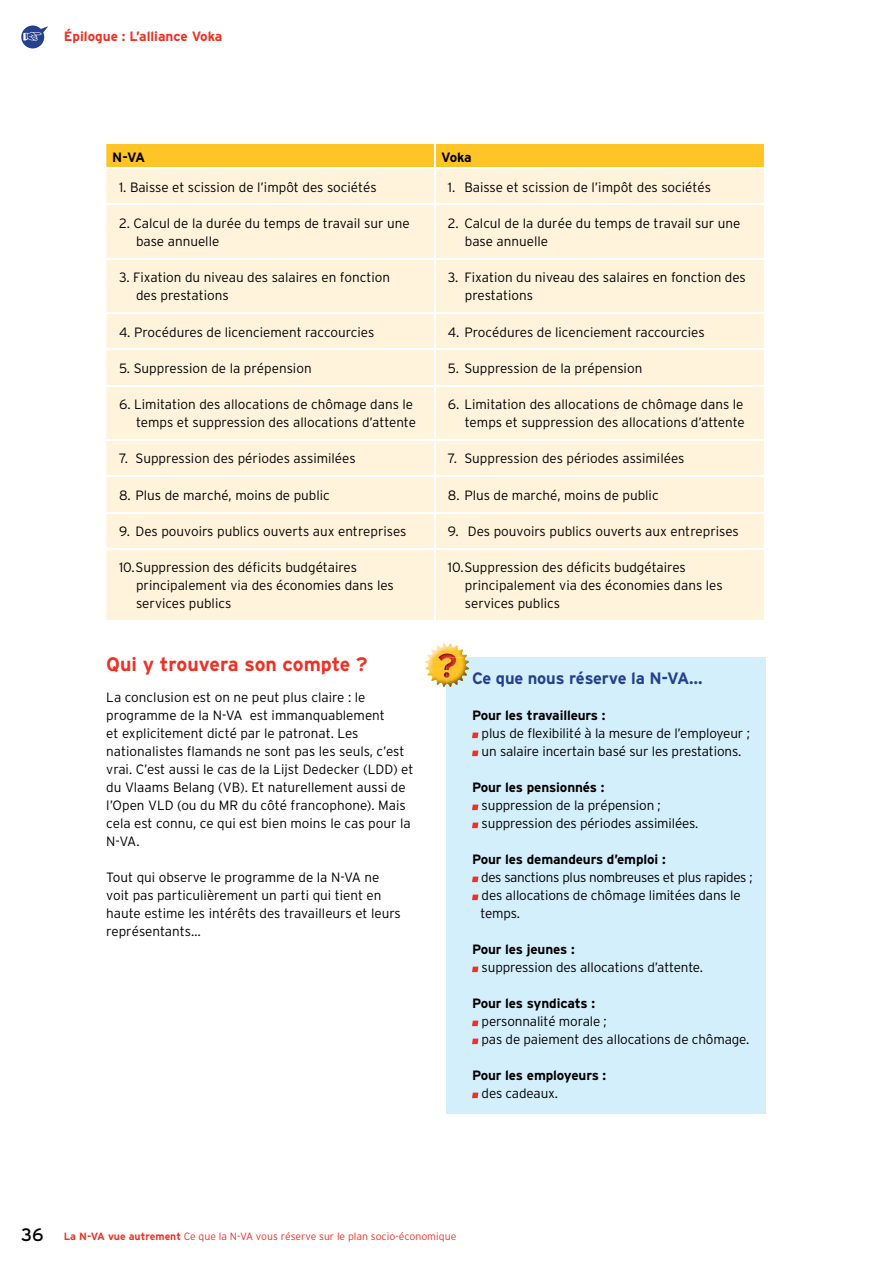
<style>
.page{position:relative;width:893px;height:1263px;background:#fff}
.page>*{position:absolute;margin:0;border:0;box-sizing:border-box;transform-origin:0 0}
.t1{font:700 19.5px "Interstate";color:#ee3124}
.t2{font:700 16.5px "Interstate";letter-spacing:-.01em;color:#25408f}
.t3{font:300 13.5px/18px "Interstate";color:#000}
.t4{font:700 13.5px "Interstate";letter-spacing:-.01em;color:#000}
.t5{font:300 13.5px/18px "Interstate";letter-spacing:-.025em;color:#000}
.t6{font:700 13.5px "Interstate";color:#ee3124}
.t7{font:300 10.5px "Interstate";color:#ee3124}
.s1{font-weight:400;font-size:18px;color:#000}
.s2{font-weight:700}
</style>
<div class="page">
<div style="left:446px;top:657px;width:319px;height:457px;background:#d4effc"></div>
<div style="left:106px;top:144px;width:658px;height:23px;background:#ffc425"></div>
<div style="left:106px;top:169px;width:658px;height:451px;background:#fff3dc"></div>
<hr style="left:434px;top:144px;width:2px;height:23px;background:#fff">
<hr style="left:434px;top:169px;width:2px;height:35px;background:#fff">
<hr style="left:106px;top:204px;width:329px;height:1px;background:#fff">
<hr style="left:435px;top:204px;width:329px;height:1px;background:#fff">
<hr style="left:434px;top:205px;width:2px;height:53px;background:#fff">
<hr style="left:106px;top:258px;width:329px;height:1px;background:#fff">
<hr style="left:435px;top:258px;width:329px;height:1px;background:#fff">
<hr style="left:434px;top:259px;width:2px;height:53px;background:#fff">
<hr style="left:106px;top:312px;width:329px;height:2px;background:#fff">
<hr style="left:435px;top:312px;width:329px;height:2px;background:#fff">
<hr style="left:434px;top:314px;width:2px;height:34px;background:#fff">
<hr style="left:106px;top:348px;width:329px;height:2px;background:#fff">
<hr style="left:435px;top:348px;width:329px;height:2px;background:#fff">
<hr style="left:434px;top:350px;width:2px;height:35px;background:#fff">
<hr style="left:106px;top:385px;width:329px;height:1px;background:#fff">
<hr style="left:435px;top:385px;width:329px;height:1px;background:#fff">
<hr style="left:434px;top:386px;width:2px;height:53px;background:#fff">
<hr style="left:106px;top:439px;width:329px;height:2px;background:#fff">
<hr style="left:435px;top:439px;width:329px;height:2px;background:#fff">
<hr style="left:434px;top:441px;width:2px;height:34px;background:#fff">
<hr style="left:106px;top:475px;width:329px;height:2px;background:#fff">
<hr style="left:435px;top:475px;width:329px;height:2px;background:#fff">
<hr style="left:434px;top:477px;width:2px;height:35px;background:#fff">
<hr style="left:106px;top:512px;width:329px;height:1px;background:#fff">
<hr style="left:435px;top:512px;width:329px;height:1px;background:#fff">
<hr style="left:434px;top:513px;width:2px;height:35px;background:#fff">
<hr style="left:106px;top:548px;width:329px;height:2px;background:#fff">
<hr style="left:435px;top:548px;width:329px;height:2px;background:#fff">
<hr style="left:434px;top:550px;width:2px;height:70px;background:#fff">
<svg style="left:472px;top:732px;width:6px;height:6px"></svg>
<svg style="left:472px;top:750px;width:6px;height:6px"></svg>
<svg style="left:472px;top:804px;width:6px;height:6px"></svg>
<svg style="left:472px;top:822px;width:6px;height:6px"></svg>
<svg style="left:472px;top:876px;width:6px;height:6px"></svg>
<svg style="left:472px;top:894px;width:6px;height:6px"></svg>
<svg style="left:472px;top:966px;width:6px;height:6px"></svg>
<svg style="left:472px;top:1020px;width:6px;height:6px"></svg>
<svg style="left:472px;top:1038px;width:6px;height:6px"></svg>
<svg style="left:472px;top:1092px;width:6px;height:6px"></svg>
<img style="left:425px;top:643px;width:42px;height:44px">
<img style="left:446px;top:657px;width:23px;height:30px">
<img style="left:438px;top:653px;width:17px;height:17px">
<svg style="left:444px;top:657px;width:12px;height:21px"></svg>
<svg style="left:21px;top:26px;width:27px;height:22px"></svg>
<p class="t6" style="left:64px;top:28px;width:160px">Épilogue : L’alliance Voka</p>
<p class="t4" style="left:112px;top:149px;width:35px">N-VA</p>
<p class="t4" style="left:441px;top:149px;width:32px">Voka</p>
<p class="t3" style="left:119px;top:178px;width:259px">1. Baisse et scission de l’impôt des sociétés</p>
<p class="t3" style="left:448px;top:178px;width:265px">1. Baisse et scission de l’impôt des sociétés</p>
<p class="t3" style="left:136px;top:214px;width:275px;text-indent:-17px">2. Calcul de la durée du temps de travail sur une base annuelle</p>
<p class="t3" style="left:465px;top:214px;width:277px;text-indent:-17px">2. Calcul de la durée du temps de travail sur une base annuelle</p>
<p class="t3" style="left:136px;top:268px;width:256px;text-indent:-17px">3. Fixation du niveau des salaires en fonction des prestations</p>
<p class="t3" style="left:465px;top:268px;width:282px;text-indent:-17px">3. Fixation du niveau des salaires en fonction des prestations</p>
<p class="t3" style="left:119px;top:323px;width:257px">4. Procédures de licenciement raccourcies</p>
<p class="t3" style="left:448px;top:323px;width:258px">4. Procédures de licenciement raccourcies</p>
<p class="t3" style="left:119px;top:359px;width:194px">5. Suppression de la prépension</p>
<p class="t3" style="left:448px;top:359px;width:196px">5. Suppression de la prépension</p>
<p class="t3" style="left:119px;top:395px;width:298px;text-align:right">6. Limitation des allocations de chômage dans le temps et suppression des allocations d’attente</p>
<p class="t3" style="left:448px;top:395px;width:298px;text-align:right">6. Limitation des allocations de chômage dans le temps et suppression des allocations d’attente</p>
<p class="t3" style="left:119px;top:450px;width:238px">7. Suppression des périodes assimilées</p>
<p class="t3" style="left:448px;top:450px;width:238px">7. Suppression des périodes assimilées</p>
<p class="t3" style="left:119px;top:486px;width:212px">8. Plus de marché, moins de public</p>
<p class="t3" style="left:448px;top:486px;width:212px">8. Plus de marché, moins de public</p>
<p class="t3" style="left:119px;top:522px;width:289px">9. Des pouvoirs publics ouverts aux entreprises</p>
<p class="t3" style="left:448px;top:522px;width:292px">9. Des pouvoirs publics ouverts aux entreprises</p>
<p class="t3" style="left:136px;top:559px;width:259px;text-indent:-17px">10. Suppression des déficits budgétaires principalement via des économies dans les services publics</p>
<p class="t3" style="left:465px;top:558px;width:259px;text-indent:-17px">10. Suppression des déficits budgétaires principalement via des économies dans les services publics</p>
<h1 class="t1" style="left:106px;top:652px;width:263px">Qui y trouvera son compte ?</h1>
<p class="t3" style="left:106px;top:688px;width:309px">La conclusion est on ne peut plus claire : le programme de la N-VA est immanquablement<br>et explicitement dicté par le patronat. Les nationalistes flamands ne sont pas les seuls, c’est vrai. C’est aussi le cas de la Lijst Dedecker (LDD) et du Vlaams Belang (VB). Et naturellement aussi de l’Open VLD (ou du MR du côté francophone). Mais cela est connu, ce qui est bien moins le cas pour la N-VA.</p>
<p class="t3" style="left:106px;top:868px;width:296px">Tout qui observe le programme de la N-VA ne voit pas particulièrement un parti qui tient en haute estime les intérêts des travailleurs et leurs représentants…</p>
<p class="t2" style="left:472px;top:668px;width:232px">Ce que nous réserve la N-VA…</p>
<p class="t4" style="left:472px;top:707px;width:135px">Pour les travailleurs :</p>
<p class="t3" style="left:482px;top:724px;width:270px">plus de flexibilité à la mesure de l’employeur ; un salaire incertain basé sur les prestations.</p>
<p class="t4" style="left:472px;top:779px;width:134px">Pour les pensionnés :</p>
<p class="t3" style="left:482px;top:796px;width:218px">suppression de la prépension ; suppression des périodes assimilées.</p>
<p class="t4" style="left:472px;top:851px;width:195px">Pour les demandeurs d’emploi :</p>
<p class="t5" style="left:480px;top:868px;width:274px">des sanctions plus nombreuses et plus rapides ; des allocations de chômage limitées dans le temps.</p>
<p class="t4" style="left:472px;top:941px;width:104px">Pour les jeunes :</p>
<p class="t3" style="left:482px;top:958px;width:223px">suppression des allocations d’attente.</p>
<p class="t4" style="left:472px;top:995px;width:125px">Pour les syndicats :</p>
<p class="t3" style="left:482px;top:1012px;width:269px">personnalité morale ;<br>pas de paiement des allocations de chômage.</p>
<p class="t4" style="left:472px;top:1067px;width:136px">Pour les employeurs :</p>
<p class="t3" style="left:482px;top:1084px;width:78px">des cadeaux.</p>
<p class="t7" style="left:21px;top:1230px;width:437px"><span class="s1">36</span> <span class="s2">La N-VA vue autrement</span> Ce que la N-VA vous réserve sur le plan socio-économique</p>
</div>
